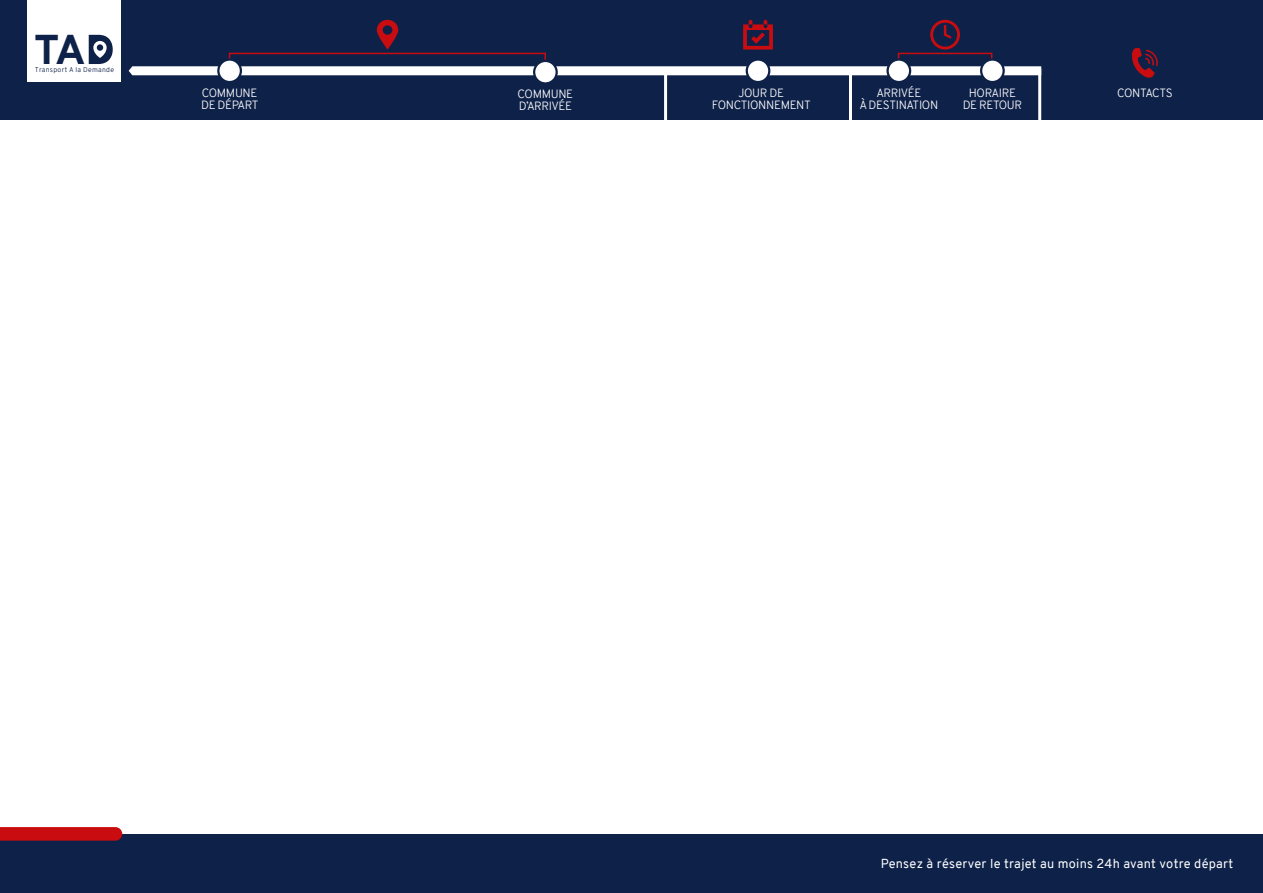
<style>
.page{position:relative;width:1263px;height:893px;background:#fff}
.page>*{position:absolute;margin:0;border:0;box-sizing:border-box;transform-origin:0 0}
.t1{font:800 41.7px "Overpass";color:#0e2149}
.t2{font:12.75px "Overpass";letter-spacing:.02em;color:#fff}
.t3{font:300 11.7px/12px "Overpass";letter-spacing:-.03em;color:#fff}
.t4{font:300 6.9px "Overpass";letter-spacing:.04em;color:#0e2149}
</style>
<div class="page">
<div style="left:0;top:0;width:1263px;height:119px;background:#0e2149"></div>
<svg style="left:218px;top:60px;width:23px;height:22px"></svg>
<div style="left:217px;top:58px;width:25px;height:25px;border:2px solid #0e2149;border-radius:50%"></div>
<svg style="left:534px;top:61px;width:23px;height:22px"></svg>
<div style="left:533px;top:60px;width:25px;height:25px;border:2px solid #0e2149;border-radius:50%"></div>
<svg style="left:888px;top:60px;width:22px;height:22px"></svg>
<div style="left:886px;top:58px;width:25px;height:25px;border:2px solid #0e2149;border-radius:50%"></div>
<svg style="left:981px;top:60px;width:23px;height:22px"></svg>
<div style="left:980px;top:58px;width:25px;height:25px;border:2px solid #0e2149;border-radius:50%"></div>
<svg style="left:747px;top:60px;width:22px;height:22px"></svg>
<div style="left:746px;top:58px;width:24px;height:25px;border:2px solid #0e2149;border-radius:50%"></div>
<div style="left:0;top:834px;width:1263px;height:59px;background:#0e2149"></div>
<hr style="left:664px;top:68px;width:3px;height:67px;background:#fff">
<hr style="left:849px;top:68px;width:3px;height:67px;background:#fff">
<hr style="left:1038px;top:68px;width:3px;height:67px;background:#fff">
<svg style="left:0;top:827px;width:122px;height:14px;background:#c30f13"></svg>
<svg style="left:129px;top:20px;width:912px;height:55px"></svg>
<div style="left:27px;top:0;width:94px;height:82px;background:#fff"></div>
<svg style="left:89px;top:35px;width:24px;height:29px"></svg>
<svg style="left:1132px;top:48px;width:26px;height:30px"></svg>
<h1 class="t1" style="left:34px;top:24px;width:53px">TA</h1>
<p class="t4" style="left:35px;top:65px;width:80px">Transport A la Demande</p>
<p class="t3" style="left:201px;top:87px;width:59px">COMMUNE<br>DE DÉPART</p>
<p class="t3" style="left:518px;top:88px;width:57px">COMMUNE<br>D’ARRIVÉE</p>
<p class="t3" style="left:859px;top:87px;width:80px;text-align:center">ARRIVÉE<br>À DESTINATION</p>
<p class="t3" style="left:963px;top:87px;width:61px;text-align:center">HORAIRE<br>DE RETOUR</p>
<p class="t3" style="left:738px;top:87px;width:47px">JOUR DE</p>
<p class="t3" style="left:1117px;top:87px;width:57px">CONTACTS</p>
<p class="t3" style="left:712px;top:99px;width:101px">FONCTIONNEMENT</p>
<p class="t2" style="left:881px;top:855px;width:354px">Pensez à réserver le trajet au moins 24h avant votre départ</p>
</div>
